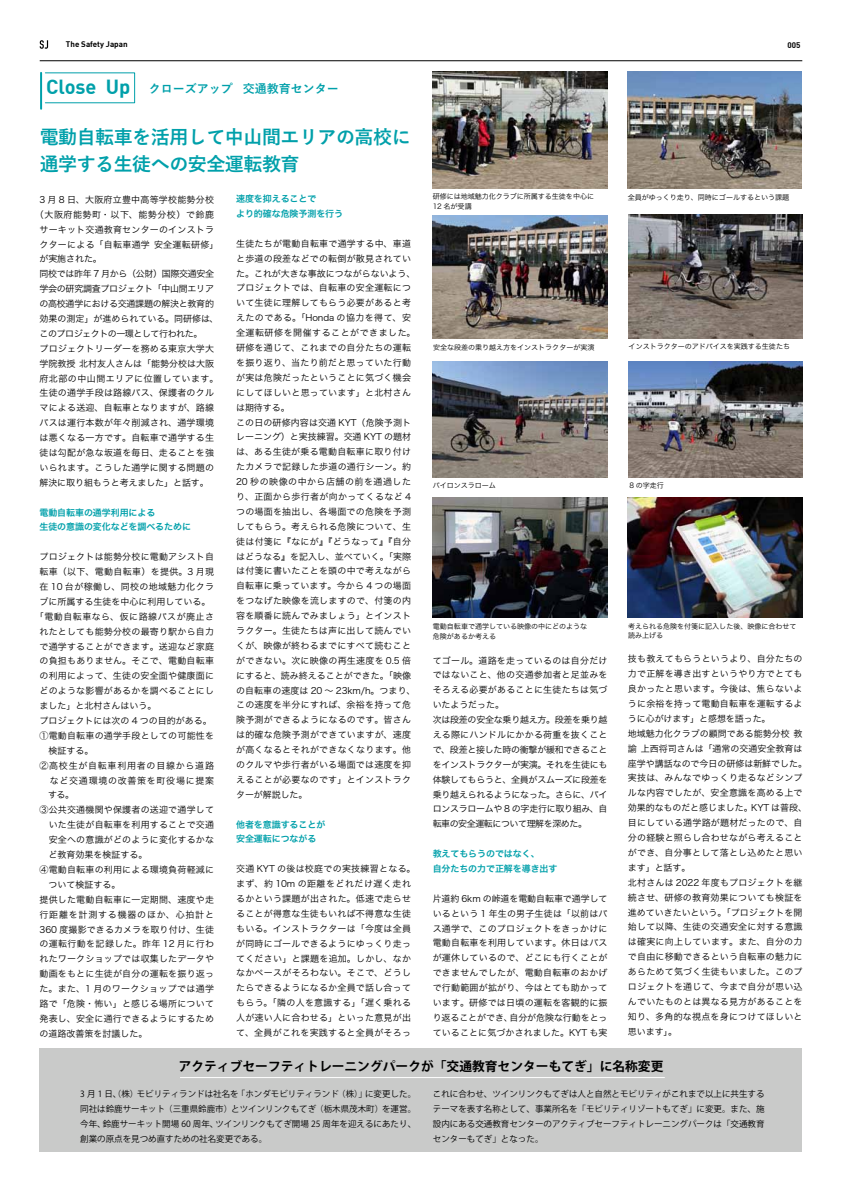
<style>
.page{position:relative;width:842px;height:1191px;background:#fff}
.page>*{position:absolute;margin:0;border:0;box-sizing:border-box;transform-origin:0 0}
.t1{font:700 19px/26.9px "Yu Go";letter-spacing:-.025em;color:#00a0aa}
.t2{font:700 12.8px "Koz Go Pro";color:#000}
.t3{font:700 12px "Yu Go";color:#00a0aa}
.t4{font:9px/14.9px "Hira Kaku Pro N W3";letter-spacing:.025em;color:#000}
.t5{font:9px/14.9px "Hira Kaku Pro N W3";letter-spacing:-.03em;color:#000}
.t6{font:9px "Hira Kaku Pro N W3";color:#000}
.t7{font:9px/14.9px "Hira Kaku Pro N W6";letter-spacing:-.01em;color:#00a0aa}
.t8{font:9px "Hira Kaku Pro N W3";letter-spacing:.055em;color:#000}
.t9{font:9px "Hira Kaku Pro N W3";letter-spacing:.08em;color:#000}
.t10{font:9px "Hira Kaku Pro N W3";letter-spacing:-.04em;color:#000}
.t11{font:9px "Hira Kaku Pro N W3";letter-spacing:-.05em;color:#000}
.t12{font:9px "Hira Kaku Pro N W3";letter-spacing:-.01em;color:#000}
.t13{font:9px "Hira Kaku Pro N W3";letter-spacing:.085em;color:#000}
.t14{font:8.5px/14.9px "Koz Go Pro";color:#000;text-align:justify}
.t15{font:700 8px "DIN";color:#000}
.t16{font:7.1px/9.2px "Hira Kaku Pro N W3";letter-spacing:-.01em;color:#000}
.s1{font-family:"DIN";font-size:20px}
</style>
<div class="page">
<div style="left:39px;top:1047px;width:763px;height:104px;background:#c9cac9"></div>
<svg style="left:40px;top:40px;width:8px;height:9px"></svg>
<hr style="left:40px;top:61px;width:762px;height:1px;background:#000">
<hr style="left:40px;top:73px;width:2px;height:36px;background:#00a0aa">
<img style="left:433px;top:72px;width:175px;height:117px">
<img style="left:628px;top:72px;width:174px;height:117px">
<img style="left:433px;top:215px;width:175px;height:124px">
<img style="left:628px;top:215px;width:174px;height:124px">
<img style="left:628px;top:361px;width:174px;height:116px">
<img style="left:433px;top:498px;width:175px;height:120px">
<img style="left:628px;top:498px;width:174px;height:120px">
<img style="left:433px;top:361px;width:175px;height:116px">
<hr style="left:180px;top:1077px;width:485px;height:1px;background:#fff">
<p class="t15" style="left:66px;top:39px;width:63px">The Safety Japan</p>
<p class="t15" style="left:787px;top:39px;width:15px">005</p>
<h3 class="t3" style="left:46px;top:82px;width:294px"><span class="s1">Close Up</span> クローズアップ 交通教育センター</h3>
<h1 class="t1" style="left:40px;top:124px;width:372px">電動自転車を活用して中山間エリアの高校に通学する生徒への安全運転教育</h1>
<p class="t16" style="left:433px;top:192px;width:163px">研修には地域魅力化クラブに所属する生徒を中心に<br>12 名が受講</p>
<p class="t16" style="left:628px;top:192px;width:163px">全員がゆっくり走り、同時にゴールするという課題</p>
<p class="t7" style="left:236px;top:191px;width:109px">速度を抑えることで<br>より的確な危険予測を行う</p>
<p class="t4" style="left:236px;top:235px;width:181px">生徒たちが電動自転車で通学する中、車道と歩道の段差などでの転倒が散見されていた。これが大きな事故につながらないよう、プロジェクトでは、自転車の安全運転について生徒に理解してもらう必要があると考えたのである。「Honda の協力を得て、安全運転研修を開催することができました。研修を通じて、これまでの自分たちの運転を振り返り、当たり前だと思っていた行動が実は危険だったということに気づく機会にしてほしいと思っています」と北村さんは期待する。<br>この日の研修内容は交通 KYT（危険予測トレーニング）と実技練習。交通 KYT の題材は、ある生徒が乗る電動自転車に取り付けたカメラで記録した歩道の通行シーン。約<br>20 秒の映像の中から店舗の前を通過したり、正面から歩行者が向かってくるなど 4つの場面を抽出し、各場面での危険を予測してもらう。考えられる危険について、生徒は付箋に『なにが』『どうなって』『自分はどうなる』を記入し、並べていく。「実際は付箋に書いたことを頭の中で考えながら自転車に乗っています。今から 4 つの場面をつなげた映像を流しますので、付箋の内容を順番に読んでみましょう」とインストラクター。生徒たちは声に出して読んでいくが、映像が終わるまでにすべて読むことができない。次に映像の再生速度を 0.5 倍にすると、読み終えることができた。「映像の自転車の速度は 20 ～ 23km/h。つまり、この速度を半分にすれば、余裕を持って危険予測ができるようになるのです。皆さんは的確な危険予測ができていますが、速度が高くなるとそれができなくなります。他のクルマや歩行者がいる場面では速度を抑えることが必要なのです」とインストラクターが解説した。</p>
<p class="t7" style="left:236px;top:816px;width:91px">他者を意識することが安全運転につながる</p>
<p class="t4" style="left:236px;top:860px;width:181px">交通 KYT の後は校庭での実技練習となる。まず、約 10m の距離をどれだけ遅く走れるかという課題が出された。低速で走らせることが得意な生徒もいれば不得意な生徒もいる。インストラクターは「今度は全員が同時にゴールできるようにゆっくり走ってください」と課題を追加。しかし、なかなかペースがそろわない。そこで、どうしたらできるようになるか全員で話し合ってもらう。「隣の人を意識する」「遅く乗れる人が速い人に合わせる」といった意見が出て、全員がこれを実践すると全員がそろっ</p>
<p class="t4" style="left:39px;top:191px;width:176px">3 月 8 日、大阪府立豊中高等学校能勢分校</p>
<p class="t8" style="left:35px;top:206px;width:181px">（大阪府能勢町・以下、能勢分校）で鈴鹿</p>
<p class="t4" style="left:39px;top:221px;width:176px">サーキット交通教育センターのインストラ</p>
<p class="t4" style="left:39px;top:236px;width:181px">クターによる「自転車通学 安全運転研修」</p>
<p class="t4" style="left:39px;top:251px;width:64px">が実施された。</p>
<p class="t10" style="left:39px;top:266px;width:176px">同校では昨年 7 月から（公財）国際交通安全</p>
<p class="t5" style="left:39px;top:281px;width:176px">学会の研究調査プロジェクト「中山間エリア</p>
<p class="t5" style="left:39px;top:296px;width:176px">の高校通学における交通課題の解決と教育的</p>
<p class="t6" style="left:39px;top:310px;width:181px">効果の測定」が進められている。同研修は、</p>
<p class="t11" style="left:39px;top:325px;width:164px">このプロジェクトの一環として行われた。</p>
<p class="t4" style="left:39px;top:340px;width:176px">プロジェクトリーダーを務める東京大学大</p>
<p class="t6" style="left:39px;top:355px;width:176px">学院教授 北村友人さんは「能勢分校は大阪</p>
<p class="t8" style="left:39px;top:370px;width:181px">府北部の中山間エリアに位置しています。</p>
<p class="t4" style="left:39px;top:385px;width:176px">生徒の通学手段は路線バス、保護者のクル</p>
<p class="t4" style="left:39px;top:400px;width:176px">マによる送迎、自転車となりますが、路線</p>
<p class="t4" style="left:39px;top:415px;width:176px">バスは運行本数が年々削減され、通学環境</p>
<p class="t4" style="left:39px;top:429px;width:176px">は悪くなる一方です。自転車で通学する生</p>
<p class="t4" style="left:39px;top:444px;width:176px">徒は勾配が急な坂道を毎日、走ることを強</p>
<p class="t4" style="left:39px;top:459px;width:176px">いられます。こうした通学に関する問題の</p>
<p class="t12" style="left:39px;top:474px;width:171px">解決に取り組もうと考えました」と話す。</p>
<p class="t7" style="left:39px;top:504px;width:153px">電動自転車の通学利用による<br>生徒の意識の変化などを調べるために</p>
<p class="t4" style="left:39px;top:549px;width:176px">プロジェクトは能勢分校に電動アシスト自</p>
<p class="t4" style="left:39px;top:563px;width:176px">転車（以下、電動自転車）を提供。3 月現</p>
<p class="t4" style="left:39px;top:578px;width:176px">在 10 台が稼働し、同校の地域魅力化クラ</p>
<p class="t6" style="left:39px;top:593px;width:172px">ブに所属する生徒を中心に利用している。</p>
<p class="t8" style="left:35px;top:608px;width:181px">「電動自転車なら、仮に路線バスが廃止さ</p>
<p class="t4" style="left:39px;top:623px;width:176px">れたとしても能勢分校の最寄り駅から自力</p>
<p class="t4" style="left:39px;top:638px;width:176px">で通学することができます。送迎など家庭</p>
<p class="t4" style="left:39px;top:653px;width:176px">の負担もありません。そこで、電動自転車</p>
<p class="t4" style="left:39px;top:668px;width:176px">の利用によって、生徒の安全面や健康面に</p>
<p class="t4" style="left:39px;top:683px;width:176px">どのような影響があるかを調べることにし</p>
<p class="t6" style="left:39px;top:697px;width:118px">ました」と北村さんはいう。</p>
<p class="t6" style="left:39px;top:712px;width:174px">プロジェクトには次の 4 つの目的がある。</p>
<p class="t4" style="left:39px;top:727px;width:176px">①電動自転車の通学手段としての可能性を</p>
<p class="t4" style="left:39px;top:742px;width:55px">　検証する。</p>
<p class="t9" style="left:39px;top:757px;width:176px">②高校生が自転車利用者の目線から道路</p>
<p class="t9" style="left:39px;top:772px;width:185px">　など交通環境の改善策を町役場に提案　</p>
<p class="t4" style="left:39px;top:787px;width:36px">　する。</p>
<p class="t4" style="left:39px;top:802px;width:176px">③公共交通機関や保護者の送迎で通学して</p>
<p class="t4" style="left:39px;top:816px;width:185px">　いた生徒が自転車を利用することで交通　</p>
<p class="t4" style="left:39px;top:831px;width:176px">　安全への意識がどのように変化するかな</p>
<p class="t6" style="left:39px;top:846px;width:109px">　ど教育効果を検証する。</p>
<p class="t4" style="left:39px;top:861px;width:176px">④電動自転車の利用による環境負荷軽減に</p>
<p class="t6" style="left:39px;top:876px;width:82px">　ついて検証する。</p>
<p class="t4" style="left:39px;top:891px;width:176px">提供した電動自転車に一定期間、速度や走</p>
<p class="t13" style="left:39px;top:906px;width:176px">行距離を計測する機器のほか、心拍計と</p>
<p class="t4" style="left:39px;top:921px;width:176px">360 度撮影できるカメラを取り付け、生徒</p>
<p class="t4" style="left:39px;top:936px;width:176px">の運転行動を記録した。昨年 12 月に行わ</p>
<p class="t4" style="left:39px;top:950px;width:176px">れたワークショップでは収集したデータや</p>
<p class="t4" style="left:39px;top:965px;width:176px">動画をもとに生徒が自分の運転を振り返っ</p>
<p class="t4" style="left:39px;top:980px;width:176px">た。また、1 月のワークショップでは通学</p>
<p class="t4" style="left:39px;top:995px;width:176px">路で「危険・怖い」と感じる場所について</p>
<p class="t4" style="left:39px;top:1010px;width:176px">発表し、安全に通行できるようにするため</p>
<p class="t6" style="left:39px;top:1025px;width:109px">の道路改善策を討議した。</p>
<p class="t16" style="left:433px;top:342px;width:163px">安全な段差の乗り越え方をインストラクターが実演</p>
<p class="t16" style="left:629px;top:342px;width:163px">インストラクターのアドバイスを実践する生徒たち</p>
<p class="t16" style="left:433px;top:480px;width:65px">パイロンスラローム</p>
<p class="t16" style="left:629px;top:480px;width:36px">8 の字走行</p>
<p class="t16" style="left:433px;top:621px;width:156px">電動自転車で通学している映像の中にどのような危険があるか考える</p>
<p class="t16" style="left:628px;top:621px;width:170px">考えられる危険を付箋に記入した後、映像に合わせて読み上げる</p>
<p class="t4" style="left:628px;top:651px;width:181px">技も教えてもらうというより、自分たちの力で正解を導き出すというやり方でとても良かったと思います。今後は、焦らないように余裕を持って電動自転車を運転するように心がけます」と感想を語った。<br>地域魅力化クラブの顧問である能勢分校 教諭 上西将司さんは「通常の交通安全教育は座学や講話なので今日の研修は新鮮でした。実技は、みんなでゆっくり走るなどシンプルな内容でしたが、安全意識を高める上で効果的なものだと感じました。KYT は普段、目にしている通学路が題材だったので、自分の経験と照らし合わせながら考えることができ、自分事として落とし込めたと思います」と話す。<br>北村さんは 2022 年度もプロジェクトを継続させ、研修の教育効果についても検証を進めていきたいという。「プロジェクトを開始して以降、生徒の交通安全に対する意識は確実に向上しています。また、自分の力で自由に移動できるという自転車の魅力にあらためて気づく生徒もいました。このプロジェクトを通じて、今まで自分が思い込んでいたものとは異なる見方があることを知り、多角的な視点を身につけてほしいと思います」。</p>
<h2 class="t2" style="left:179px;top:1058px;width:486px">アクティブセーフティトレーニングパークが「交通教育センターもてぎ」に名称変更</h2>
<p class="t14" style="left:433px;top:1087px;width:333px">これに合わせ、ツインリンクもてぎは人と自然とモビリティがこれまで以上に共生するテーマを表す名称として、事業所名を「モビリティリゾートもてぎ」に変更。また、施設内にある交通教育センターのアクティブセーフティトレーニングパークは「交通教育センターもてぎ」となった。</p>
<p class="t5" style="left:433px;top:652px;width:176px">てゴール。道路を走っているのは自分だけではないこと、他の交通参加者と足並みをそろえる必要があることに生徒たちは気づいたようだった。<br>次は段差の安全な乗り越え方。段差を乗り越える際にハンドルにかかる荷重を抜くことで、段差と接した時の衝撃が緩和できることをインストラクターが実演。それを生徒にも体験してもらうと、全員がスムーズに段差を乗り越えられるようになった。さらに、パイロンスラロームや 8 の字走行に取り組み、自転車の安全運転について理解を深めた。</p>
<p class="t7" style="left:433px;top:846px;width:126px">教えてもらうのではなく、<br>自分たちの力で正解を導き出す</p>
<p class="t4" style="left:433px;top:890px;width:176px;text-align:justify">片道約 6km の峠道を電動自転車で通学しているという 1 年生の男子生徒は「以前はバス通学で、このプロジェクトをきっかけに電動自転車を利用しています。休日はバスが運休しているので、どこにも行くことができませんでしたが、電動自転車のおかげで行動範囲が拡がり、今はとても助かっています。研修では日頃の運転を客観的に振り返ることができ、自分が危険な行動をとっていることに気づかされました。KYT も実</p>
<p class="t14" style="left:80px;top:1087px;width:337px">3 月 1 日、（株）モビリティランドは社名を「ホンダモビリティランド（株）」に変更した。同社は鈴鹿サーキット（三重県鈴鹿市）とツインリンクもてぎ（栃木県茂木町）を運営。今年、鈴鹿サーキット開場 60 周年、ツインリンクもてぎ開場 25 周年を迎えるにあたり、創業の原点を見つめ直すための社名変更である。</p>
</div>
